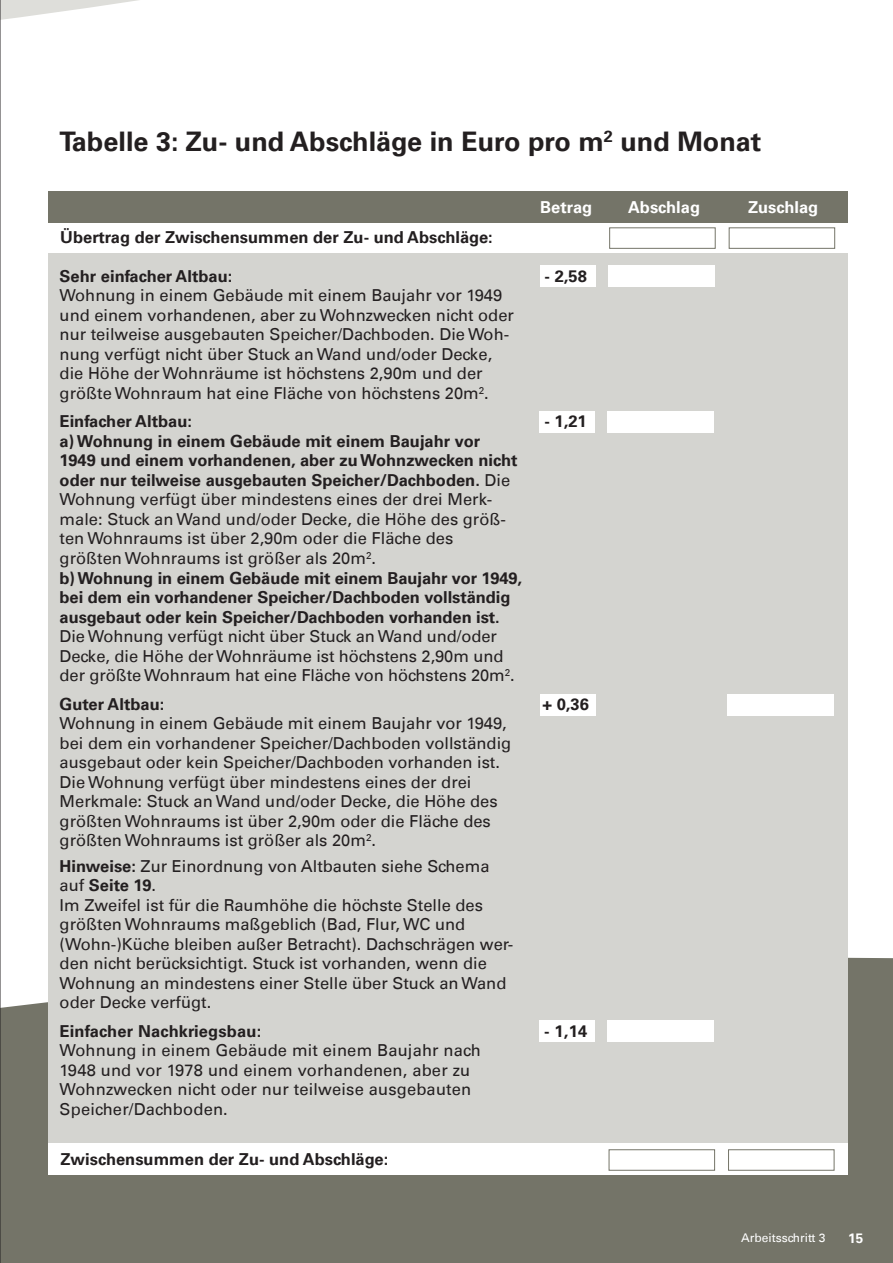
<style>
.page{position:relative;width:893px;height:1263px;background:#fff}
.page>*{position:absolute;margin:0;border:0;box-sizing:border-box;transform-origin:0 0}
.t1{font:700 27px "Univers LT";color:#231f20}
.t2{font:16.5px/19.5px "Univers LT";color:#231f20}
.t3{font:700 16.5px/19.5px "Univers LT";letter-spacing:-.005em;color:#231f20}
.t4{font:700 16.5px "Univers LT";color:#fff}
.t5{font:700 13.5px "Univers LT";color:#fff}
.t6{font:12px "Univers LT";color:#fff}
.s1{font-weight:700}
.s2{font-weight:400}
</style>
<div class="page">
<div style="left:1px;top:946px;width:892px;height:317px;background:#747468"></div>
<svg style="left:1px;top:0;width:138px;height:20px"></svg>
<hr style="left:0;top:0;width:1px;height:1263px;background:#231f20">
<div style="left:48px;top:223px;width:799px;height:939px;background:#d4d4d0"></div>
<div style="left:608px;top:266px;width:106px;height:21px;background:#fff"></div>
<div style="left:540px;top:266px;width:55px;height:21px;background:#fff"></div>
<div style="left:607px;top:411px;width:106px;height:22px;background:#fff"></div>
<div style="left:539px;top:411px;width:55px;height:22px;background:#fff"></div>
<div style="left:607px;top:1020px;width:106px;height:21px;background:#fff"></div>
<div style="left:539px;top:1020px;width:55px;height:21px;background:#fff"></div>
<div style="left:727px;top:694px;width:106px;height:22px;background:#fff"></div>
<div style="left:540px;top:694px;width:55px;height:22px;background:#fff"></div>
<div style="left:43px;top:223px;width:822px;height:30px;background:#fff"></div>
<div style="left:48px;top:191px;width:800px;height:32px;background:#747468"></div>
<div style="left:609px;top:227px;width:107px;height:22px;border:1px solid #747468"></div>
<div style="left:729px;top:227px;width:106px;height:22px;border:1px solid #747468"></div>
<div style="left:48px;top:1143px;width:799px;height:32px;background:#fff"></div>
<div style="left:609px;top:1149px;width:106px;height:21px;border:1px solid #747468"></div>
<div style="left:728px;top:1149px;width:106px;height:21px;border:1px solid #747468"></div>
<h1 class="t1" style="left:60px;top:126px;width:703px">Tabelle 3: Zu- und Abschläge in Euro pro m<sup>2</sup> und Monat</h1>
<p class="t3" style="left:60px;top:227px;width:434px">Übertrag der Zwischensummen der Zu- und Abschläge:</p>
<p class="t4" style="left:540px;top:197px;width:53px">Betrag</p>
<p class="t4" style="left:628px;top:197px;width:74px">Abschlag</p>
<p class="t4" style="left:748px;top:197px;width:72px">Zuschlag</p>
<p class="t3" style="left:60px;top:267px;width:174px">Sehr einfacher Altbau:</p>
<p class="t3" style="left:544px;top:267px;width:44px">- 2,58</p>
<p class="t2" style="left:60px;top:287px;width:456px">Wohnung in einem Gebäude mit einem Baujahr vor 1949 und einem vorhandenen, aber zu Wohnzwecken nicht oder nur teilweise ausgebauten Speicher/Dachboden. Die Woh&shy;nung verfügt nicht über Stuck an Wand und/oder Decke, die Höhe der Wohnräume ist höchstens 2,90m und der größte Wohnraum hat eine Fläche von höchstens 20m<sup>2</sup>.</p>
<p class="t3" style="left:60px;top:412px;width:134px">Einfacher Altbau:</p>
<p class="t3" style="left:545px;top:412px;width:44px">- 1,21</p>
<p class="t2" style="left:60px;top:433px;width:459px"><span class="s1">a) Wohnung in einem Gebäude mit einem Baujahr vor 1949 und einem vorhandenen, aber zu Wohnzwecken nicht oder nur teilweise ausgebauten Speicher/Dachboden.</span> Die Wohnung verfügt über mindestens eines der drei Merk&shy;male: Stuck an Wand und/oder Decke, die Höhe des größ&shy;ten Wohnraums ist über 2,90m oder die Fläche des größten Wohnraums ist größer als 20m<sup>2</sup>.</p>
<p class="t3" style="left:60px;top:568px;width:464px">b) Wohnung in einem Gebäude mit einem Baujahr vor 1949, bei dem ein vorhandener Speicher/Dachboden vollständig ausgebaut oder kein Speicher/Dachboden vorhanden ist.<br><span class="s2">Die Wohnung verfügt nicht über Stuck an Wand und/oder Decke, die Höhe der Wohnräume ist höchstens 2,90m und der größte Wohnraum hat eine Fläche von höchstens 20m</span><sup>2</sup><span class="s2">.</span></p>
<p class="t3" style="left:60px;top:694px;width:106px">Guter Altbau:</p>
<p class="t3" style="left:542px;top:694px;width:48px">+ 0,36</p>
<p class="t2" style="left:60px;top:715px;width:453px">Wohnung in einem Gebäude mit einem Baujahr vor 1949, bei dem ein vorhandener Speicher/Dachboden vollständig ausgebaut oder kein Speicher/Dachboden vorhanden ist.<br>Die Wohnung verfügt über mindestens eines der drei Merkmale: Stuck an Wand und/oder Decke, die Höhe des größten Wohnraums ist über 2,90m oder die Fläche des größten Wohnraums ist größer als 20m<sup>2</sup>.</p>
<p class="t2" style="left:60px;top:857px;width:431px"><span class="s1">Hinweise:</span> Zur Einordnung von Altbauten siehe Schema</p>
<p class="t3" style="left:60px;top:876px;width:98px"><span class="s2">auf</span> Seite 19<span class="s2">.</span></p>
<p class="t2" style="left:60px;top:896px;width:425px">Im Zweifel ist für die Raumhöhe die höchste Stelle des</p>
<p class="t2" style="left:60px;top:916px;width:455px">größten Wohnraums maßgeblich (Bad, Flur, WC und (Wohn-)Küche bleiben außer Betracht). Dachschrägen wer&shy;den nicht berücksichtigt. Stuck ist vorhanden, wenn die Wohnung an mindestens einer Stelle über Stuck an Wand oder Decke verfügt.</p>
<p class="t3" style="left:60px;top:1021px;width:203px">Einfacher Nachkriegsbau:</p>
<p class="t3" style="left:544px;top:1021px;width:45px">- 1,14</p>
<p class="t2" style="left:60px;top:1042px;width:423px">Wohnung in einem Gebäude mit einem Baujahr nach 1948 und vor 1978 und einem vorhandenen, aber zu Wohnzwecken nicht oder nur teilweise ausgebauten Speicher/Dachboden.</p>
<p class="t3" style="left:61px;top:1150px;width:329px">Zwischensummen der Zu- und Abschläge:</p>
<p class="t6" style="left:741px;top:1233px;width:86px">Arbeitsschritt 3</p>
<p class="t5" style="left:848px;top:1230px;width:17px">15</p>
</div>
